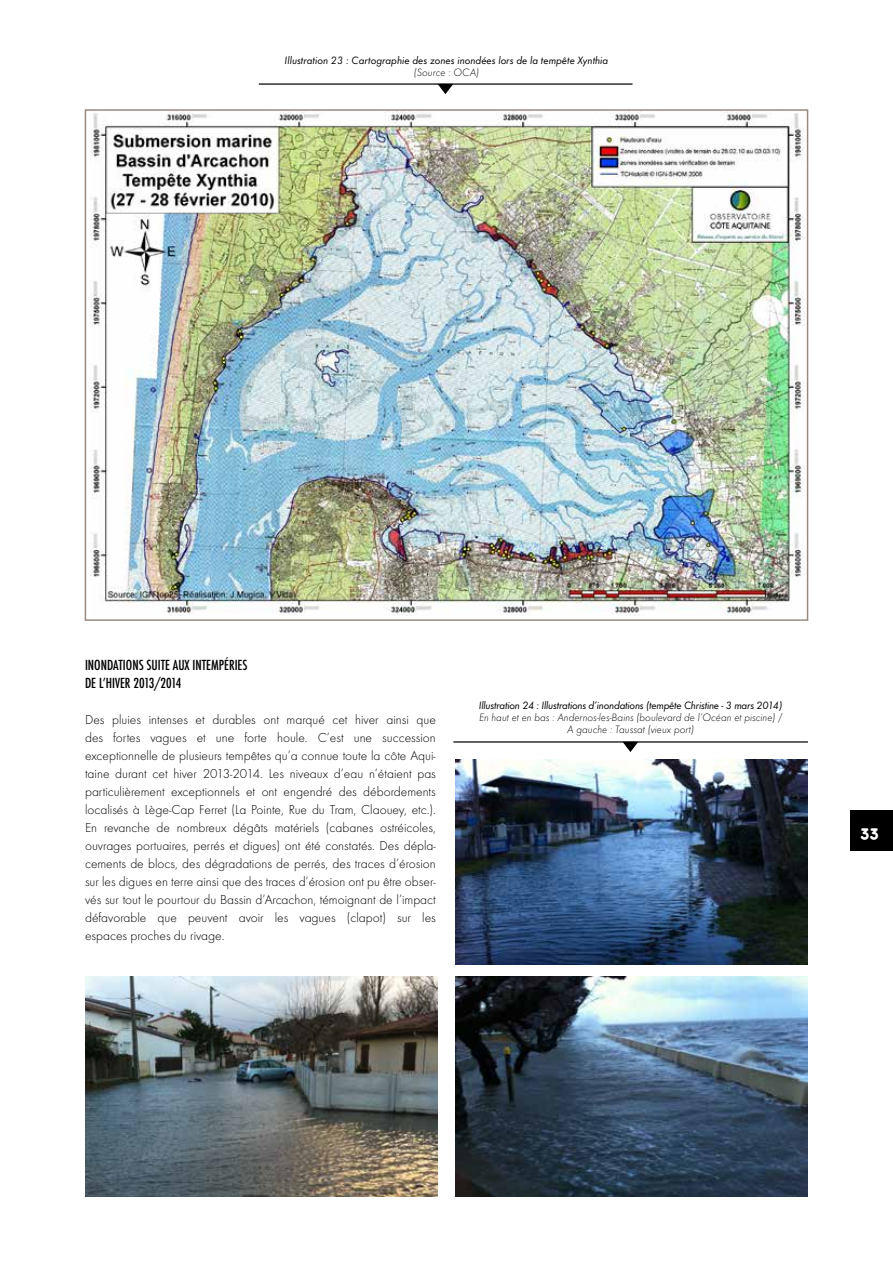
<style>
.page{position:relative;width:893px;height:1263px;background:#fff}
.page>*{position:absolute;margin:0;border:0;box-sizing:border-box;transform-origin:0 0}
.t1{font:18px "Arista 2.0";color:#fff}
.t2{font:300 13.5px/18px "Futura T";color:#000;text-align:justify}
.t3{font:500 condensed 13.5px/18px "Futura";color:#000}
.t4{font:italic 300 11.1px/12.3px "Futura T";color:#000;text-align:center}
.t5{font:italic 11.1px "Futura T";letter-spacing:-.02em;color:#000}
.t6{font:italic 11.1px "Futura T";color:#000}
</style>
<div class="page">
<div style="left:850px;top:810px;width:43px;height:40px;background:#000"></div>
<img style="left:91px;top:112px;width:714px;height:503px">
<hr style="left:259px;top:83px;width:373px;height:2px;background:#000">
<hr style="left:453px;top:741px;width:355px;height:1px;background:#000">
<svg style="left:438px;top:84px;width:15px;height:10px"></svg>
<svg style="left:622px;top:742px;width:16px;height:10px"></svg>
<img style="left:455px;top:760px;width:353px;height:204px">
<img style="left:455px;top:976px;width:353px;height:220px">
<img style="left:85px;top:976px;width:353px;height:220px">
<p class="t6" style="left:285px;top:54px;width:325px">Illustration 23 : Cartographie des zones inondées lors de la tempête Xynthia</p>
<p class="t4" style="left:414px;top:66px;width:67px">(Source : OCA)</p>
<p class="t3" style="left:85px;top:656px;width:164px">INONDATIONS SUITE AUX INTEMPÉRIES<br>DE L’HIVER 2013/2014</p>
<p class="t2" style="left:85px;top:711px;width:352px">Des pluies intenses et durables ont marqué cet hiver ainsi que des fortes vagues et une forte houle. C’est une succession exceptionnelle de plusieurs tempêtes qu’a connue toute la côte Aqui&shy;taine durant cet hiver 2013-2014. Les niveaux d’eau n’étaient pas particulièrement exceptionnels et ont engendré des débordements localisés à Lège-Cap Ferret (La Pointe, Rue du Tram, Claouey, etc.).<br>En revanche de nombreux dégâts matériels (cabanes ostréicoles, ouvrages portuaires, perrés et digues) ont été constatés. Des dépla&shy;cements de blocs, des dégradations de perrés, des traces d’érosion sur les digues en terre ainsi que des traces d’érosion ont pu être obser&shy;vés sur tout le pourtour du Bassin d’Arcachon, témoignant de l’impact défavorable que peuvent avoir les vagues (clapot) sur les espaces proches du rivage.</p>
<p class="t5" style="left:479px;top:699px;width:305px">Illustration 24 : Illustrations d’inondations (tempête Christine - 3 mars 2014)</p>
<p class="t4" style="left:479px;top:711px;width:305px">En haut et en bas : Andernos-les-Bains (boulevard de l’Océan et piscine) /<br>A gauche : Taussat (vieux port)</p>
<h1 class="t1" style="left:860px;top:820px;width:19px">33</h1>
</div>
